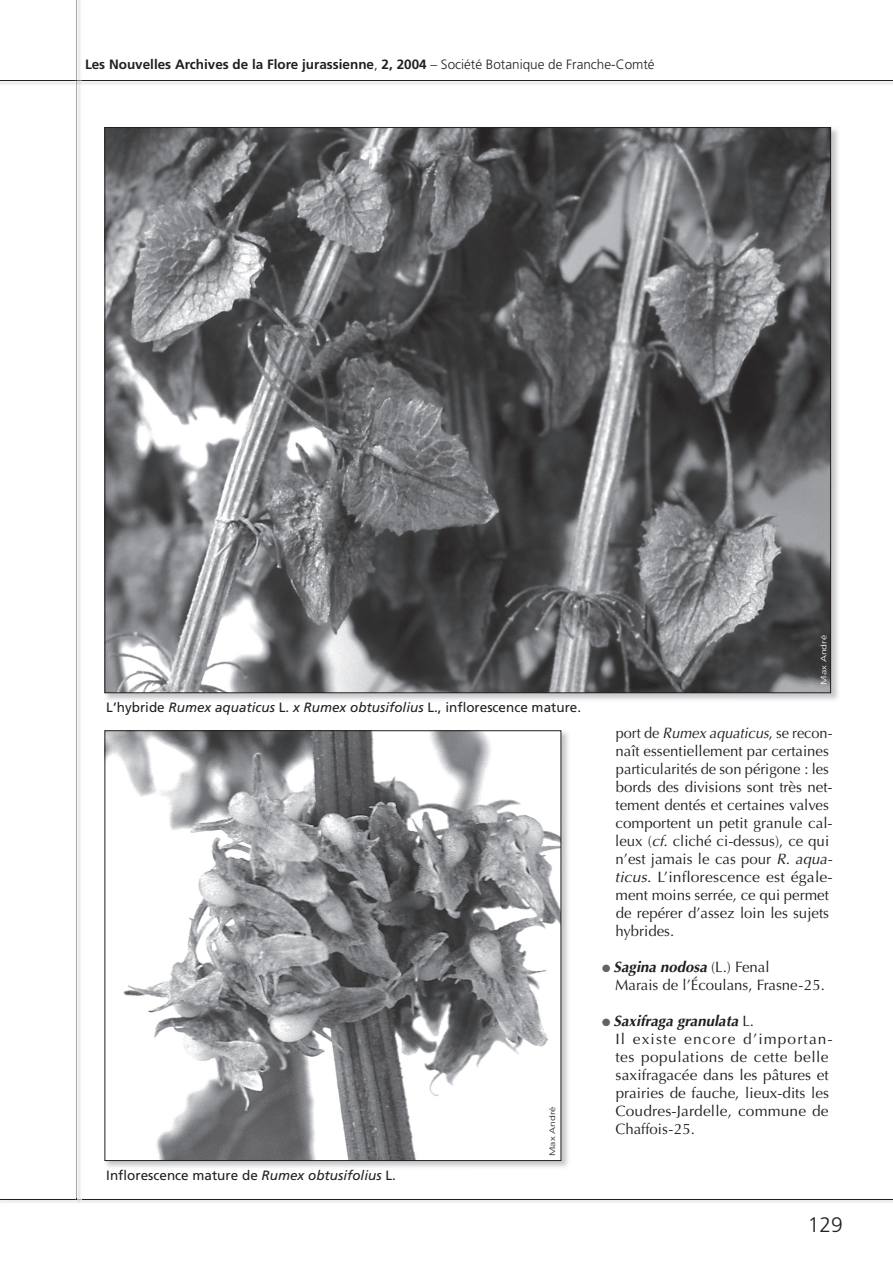
<style>
.page{position:relative;width:893px;height:1263px;background:#fff}
.page>*{position:absolute;margin:0;border:0;box-sizing:border-box;transform-origin:0 0}
.t1{font:300 21px "Frutiger";color:#231f20}
.t2{font:15px/18px "Optima";color:#231f20}
.t3{font:13.5px "Frutiger";color:#231f20}
.t4{font:700 13.5px "Frutiger";color:#231f20}
.t5{font:300 7.8px "Frutiger";color:#fff;scale:1.33 1}
.t6{font:300 7.8px "Frutiger";color:#231f20;scale:1.33 1}
.s1{font-weight:300}
.s2{font-style:italic}
.s3{color:#636366}
.s4{font-weight:700;font-style:italic}
</style>
<div class="page">
<hr style="left:0;top:1199px;width:893px;height:1px;background:#231f20">
<img style="left:2px;top:80px;width:891px;height:5px">
<hr style="left:0;top:81px;width:893px;height:1px;background:#231f20">
<div style="left:76px;top:0;width:5px;height:1198px;background:#eeeeef"></div>
<img style="left:76px;top:86px;width:1px;height:1112px">
<svg style="left:76px;top:1198px;width:6px;height:5px"></svg>
<svg style="left:76px;top:80px;width:6px;height:6px"></svg>
<img style="left:104px;top:127px;width:734px;height:573px">
<img style="left:107px;top:129px;width:722px;height:562px">
<img style="left:104px;top:730px;width:464px;height:437px">
<img style="left:107px;top:732px;width:452px;height:427px">
<p class="t4" style="left:85px;top:57px;width:571px">Les Nouvelles Archives de la Flore jurassienne<span class="s1">,</span> 2, 2004 <span class="s1">– Société Botanique de Franche-Comté</span></p>
<p class="t3" style="left:106px;top:699px;width:476px">L’hybride <span class="s2">Rumex aquaticus</span> L. <span class="s2">x Rumex obtusifolius</span> L., inflorescence mature.</p>
<p class="t5" style="left:819px;top:685px;width:39px;rotate:-90deg">Max André</p>
<p class="t3" style="left:106px;top:1168px;width:291px">Inflorescence mature de <span class="s2">Rumex obtusifolius</span> L.</p>
<p class="t6" style="left:548px;top:1156px;width:39px;rotate:-90deg">Max André</p>
<p class="t2" style="left:615px;top:724px;width:219px">port de <span class="s2">Rumex aquaticus</span>, se recon&shy;naît essentiellement par certaines particularités de son périgone : les bords des divisions sont très net&shy;tement dentés et certaines valves comportent un petit granule cal&shy;leux (<span class="s2">cf.</span> cliché ci-dessus), ce qui n’est jamais le cas pour <span class="s2">R. aqua&shy;ticus</span>. L’inflorescence est égale&shy;ment moins serrée, ce qui permet de repérer d’assez loin les sujets hybrides.</p>
<p class="t2" style="left:615px;top:958px;width:211px;text-indent:-13px"><span class="s3">●</span> <span class="s4">Sagina nodosa</span> (L.) Fenal<br>Marais de l’Écoulans, Frasne - 25.</p>
<p class="t2" style="left:615px;top:1012px;width:219px;text-indent:-13px"><span class="s3">●</span> <span class="s4">Saxifraga granulata</span> L.<br>Il existe encore d’importan&shy;tes populations de cette belle saxifragacée dans les pâtures et prairies de fauche, lieux-dits les<br>Coudres-Jardelle, commune de<br>Chaffois - 25.</p>
<h1 class="t1" style="left:808px;top:1213px;width:37px">129</h1>
</div>
